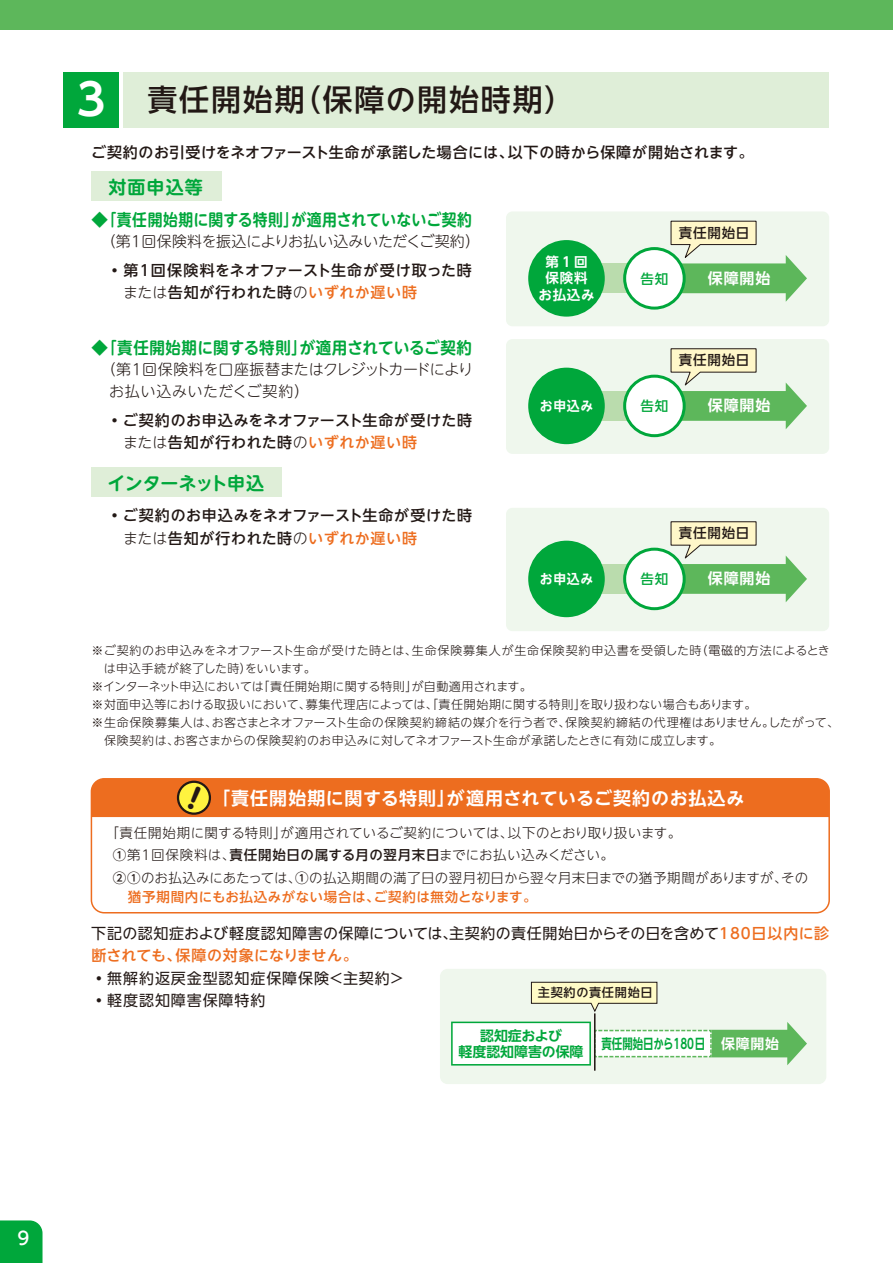
<style>
.page{position:relative;width:893px;height:1263px;background:#fff}
.page>*{position:absolute;margin:0;border:0;box-sizing:border-box;transform-origin:0 0}
.t1{font:500 30px "UD Shin Go NT Pro";letter-spacing:.06em;color:#221815}
.t2{font:700 18px "UD Shin Go NT Pro De";letter-spacing:.045em;color:#fff}
.t3{font:700 18px "UD Shin M Go Pro De";letter-spacing:-.025em;color:#00a73b}
.t4{font:700 18px "UD Shin M Go Pro De";letter-spacing:.005em;color:#00a73b}
.t5{font:500 18px "UD Shin Go NT Pro";color:#fff}
.t6{font:700 16.5px "UD Shin M Go Pro De";letter-spacing:.015em;color:#00a73b}
.t7{font:500 15px/22.5px "UD Shin Go NT Pro";letter-spacing:.04em;color:#221815}
.t8{font:15px/22.5px "UD Shin Go NT Pro";letter-spacing:.025em;color:#221815}
.t9{font:300 15px/22.5px "UD Shin M Go Pro";letter-spacing:-.005em;color:#221815}
.t10{font:15px/22.5px "UD Shin Go NT Pro";letter-spacing:.045em;color:#221815}
.t11{font:700 15px "UD Shin Go NT Pro De";letter-spacing:.06em;color:#fff}
.t12{font:700 13.95px "UD Shin Go NT Pro De";color:#00a73b;scale:.75 1}
.t13{font:700 13.95px/16.6px "UD Shin Go NT Pro De";color:#00a73b;text-align:center}
.t14{font:300 13.5px/22.5px "UD Shin Go NT Pro";letter-spacing:.02em;color:#221815}
.t15{font:500 13.5px "UD Shin Go NT Pro";letter-spacing:.04em;color:#ed6d1f}
.t16{font:500 13.5px "UD Shin Go NT Pro";letter-spacing:.06em;color:#221815}
.t17{font:700 13.5px/16.5px "UD Shin Go NT Pro De";letter-spacing:.06em;color:#fff;text-align:center}
.t18{font:700 13.5px "UD Shin Go NT Pro De";letter-spacing:.06em;color:#fff;scale:.95 1}
.t19{font:500 13.5px "UD Shin Go NT Pro";color:#00a73b}
.t20{font:500 12.15px "UD Shin Go NT Pro";letter-spacing:.06em;color:#221815}
.t21{font:300 12px "UD Shin Go NT Pro";letter-spacing:.015em;color:#221815}
.t22{font:300 12px "UD Shin Go NT Pro";letter-spacing:.05em;color:#221815}
.t23{font:300 12px "UD Shin Go NT Pro";letter-spacing:-.005em;color:#221815}
.s1{font-family:"UD Shin Go NT Pro De";font-weight:700;font-size:43.5px;color:#fff}
.s2{font-weight:300}
.s3{color:#ed6d1f}
.s4{font-weight:500}
.s5{font-weight:500;color:#ed6d1f}
.s6{color:#fff}
</style>
<div class="page">
<div style="left:0;top:0;width:893px;height:30px;background:#5db75b"></div>
<div style="left:123px;top:72px;width:706px;height:56px;background:#dfeed8"></div>
<div style="left:64px;top:72px;width:55px;height:56px;background:#00a73b"></div>
<div style="left:91px;top:778px;width:739px;height:135px;border:2px solid #ed6d1f;border-radius:13px"></div>
<div style="left:506px;top:211px;width:323px;height:115px;background:#eff7ed;border-radius:6px"></div>
<div style="left:586px;top:263px;width:47px;height:30px;background:#badcad"></div>
<svg style="left:670px;top:220px;width:137px;height:82px"></svg>
<div style="left:528px;top:240px;width:77px;height:77px;background:#00a73b;border-radius:50%"></div>
<div style="left:625px;top:249px;width:59px;height:59px;background:#fff;border-radius:50%"></div>
<div style="left:623px;top:247px;width:63px;height:63px;border:3px solid #00a73b;border-radius:50%"></div>
<div style="left:506px;top:339px;width:323px;height:115px;background:#eff7ed;border-radius:6px"></div>
<div style="left:586px;top:391px;width:47px;height:30px;background:#badcad"></div>
<svg style="left:670px;top:348px;width:137px;height:81px"></svg>
<div style="left:528px;top:368px;width:77px;height:76px;background:#00a73b;border-radius:50%"></div>
<div style="left:625px;top:376px;width:59px;height:60px;background:#fff;border-radius:50%"></div>
<div style="left:623px;top:375px;width:63px;height:62px;border:3px solid #00a73b;border-radius:50%"></div>
<div style="left:506px;top:508px;width:323px;height:123px;background:#eff7ed;border-radius:6px"></div>
<div style="left:586px;top:564px;width:47px;height:30px;background:#badcad"></div>
<svg style="left:670px;top:521px;width:137px;height:81px"></svg>
<div style="left:528px;top:541px;width:77px;height:76px;background:#00a73b;border-radius:50%"></div>
<div style="left:625px;top:549px;width:59px;height:60px;background:#fff;border-radius:50%"></div>
<div style="left:623px;top:548px;width:63px;height:62px;border:3px solid #00a73b;border-radius:50%"></div>
<div style="left:91px;top:171px;width:131px;height:30px;background:#dfeed8"></div>
<div style="left:91px;top:467px;width:191px;height:30px;background:#dfeed8"></div>
<div style="left:440px;top:969px;width:386px;height:115px;background:#eff7ed;border-radius:8px"></div>
<svg style="left:451px;top:1021px;width:356px;height:44px"></svg>
<hr style="left:594px;top:1013px;width:1px;height:58px;background:#221815">
<svg style="left:530px;top:981px;width:128px;height:32px"></svg>
<div style="left:0;top:1220px;width:43px;height:43px;background:#00a73b"></div>
<div style="left:91px;top:779px;width:738px;height:38px;background:#ed6d1f"></div>
<h1 class="t1" style="left:77px;top:76px;width:499px"><span class="s1">3</span> 責任開始期（保障の開始時期）</h1>
<p class="t7" style="left:91px;top:140px;width:664px">ご契約のお引受けをネオファースト生命が承諾した場合には、以下の時から保障が開始されます。</p>
<h2 class="t4" style="left:108px;top:172px;width:96px">対面申込等</h2>
<h3 class="t6" style="left:91px;top:206px;width:382px">◆「責任開始期に関する特則」が適用されていないご契約</h3>
<p class="t9" style="left:101px;top:229px;width:380px">（第1回保険料を振込によりお払い込みいただくご契約）</p>
<p class="t7" style="left:123px;top:258px;width:350px;text-indent:-16px">・第1回保険料をネオファースト生命が受け取った時<span class="s2">または</span>告知が行われた時<span class="s2">の</span><span class="s3">いずれか遅い時</span></p>
<h3 class="t6" style="left:91px;top:334px;width:382px">◆「責任開始期に関する特則」が適用されているご契約</h3>
<p class="t9" style="left:109px;top:357px;width:366px;text-indent:-8px">（第1回保険料を口座振替またはクレジットカードによりお払い込みいただくご契約）</p>
<p class="t7" style="left:123px;top:408px;width:350px;text-indent:-16px">・ご契約のお申込みをネオファースト生命が受けた時<span class="s2">または</span>告知が行われた時<span class="s2">の</span><span class="s3">いずれか遅い時</span></p>
<h2 class="t3" style="left:108px;top:468px;width:158px">インターネット申込</h2>
<p class="t7" style="left:123px;top:504px;width:350px;text-indent:-16px">・ご契約のお申込みをネオファースト生命が受けた時<span class="s2">または</span>告知が行われた時<span class="s2">の</span><span class="s3">いずれか遅い時</span></p>
<p class="t17" style="left:538px;top:253px;width:58px">第１回保険料お払込み</p>
<p class="t16" style="left:679px;top:222px;width:72px">責任開始日</p>
<p class="t19" style="left:641px;top:268px;width:29px">告知</p>
<p class="t11" style="left:708px;top:266px;width:64px">保障開始</p>
<p class="t16" style="left:679px;top:349px;width:72px">責任開始日</p>
<p class="t18" style="left:540px;top:395px;width:58px">お申込み</p>
<p class="t19" style="left:641px;top:395px;width:29px">告知</p>
<p class="t11" style="left:708px;top:393px;width:64px">保障開始</p>
<p class="t16" style="left:679px;top:522px;width:72px">責任開始日</p>
<p class="t18" style="left:540px;top:568px;width:58px">お申込み</p>
<p class="t19" style="left:641px;top:568px;width:29px">告知</p>
<p class="t11" style="left:708px;top:566px;width:64px">保障開始</p>
<p class="t22" style="left:91px;top:640px;width:740px">※ご契約のお申込みをネオファースト生命が受けた時とは、生命保険募集人が生命保険契約申込書を受領した時（電磁的方法によるとき</p>
<p class="t21" style="left:104px;top:658px;width:214px">は申込手続が終了した時）をいいます。</p>
<p class="t23" style="left:91px;top:676px;width:442px">※インターネット申込においては「責任開始期に関する特則」が自動適用されます。</p>
<p class="t21" style="left:91px;top:694px;width:666px">※対面申込等における取扱いにおいて、募集代理店によっては、「責任開始期に関する特則」を取り扱わない場合もあります。</p>
<p class="t21" style="left:91px;top:712px;width:749px">※生命保険募集人は、お客さまとネオファースト生命の保険契約締結の媒介を行う者で、保険契約締結の代理権はありません。したがって、</p>
<p class="t21" style="left:104px;top:730px;width:619px">保険契約は、お客さまからの保険契約のお申込みに対してネオファースト生命が承諾したときに有効に成立します。</p>
<h2 class="t2" style="left:212px;top:784px;width:534px">「責任開始期に関する特則」が適用されているご契約のお払込み</h2>
<p class="t14" style="left:113px;top:821px;width:697px;text-indent:-7px">「責任開始期に関する特則」が適用されているご契約については、以下のとおり取り扱います。<br><span class="s4">①</span>第1回保険料は、<span class="s4">責任開始日の属する月の翌月末日</span>までにお払い込みください。<br><span class="s4">②①</span>のお払込みにあたっては、<span class="s4">①</span>の払込期間の満了日の翌月初日から翌々月末日までの猶予期間がありますが、その</p>
<p class="t15" style="left:128px;top:886px;width:410px">猶予期間内にもお払込みがない場合は、ご契約は無効となります。</p>
<p class="t8" style="left:91px;top:921px;width:739px">下記の認知症および軽度認知障害の保障については、主契約の責任開始日からその日を含めて<span class="s5">180日以内に診断されても、保障の対象になりません。</span></p>
<p class="t10" style="left:91px;top:966px;width:314px">・無解約返戻金型認知症保障保険＜主契約＞・軽度認知障害保障特約</p>
<p class="t20" style="left:538px;top:983px;width:116px">主契約の責任開始日</p>
<p class="t13" style="left:459px;top:1027px;width:126px">認知症および<br>軽度認知障害の保障</p>
<p class="t12" style="left:601px;top:1032px;width:238px">責任開始日から180日 <span class="s6">保障開始</span></p>
<h2 class="t5" style="left:18px;top:1223px;width:13px">9</h2>
</div>
